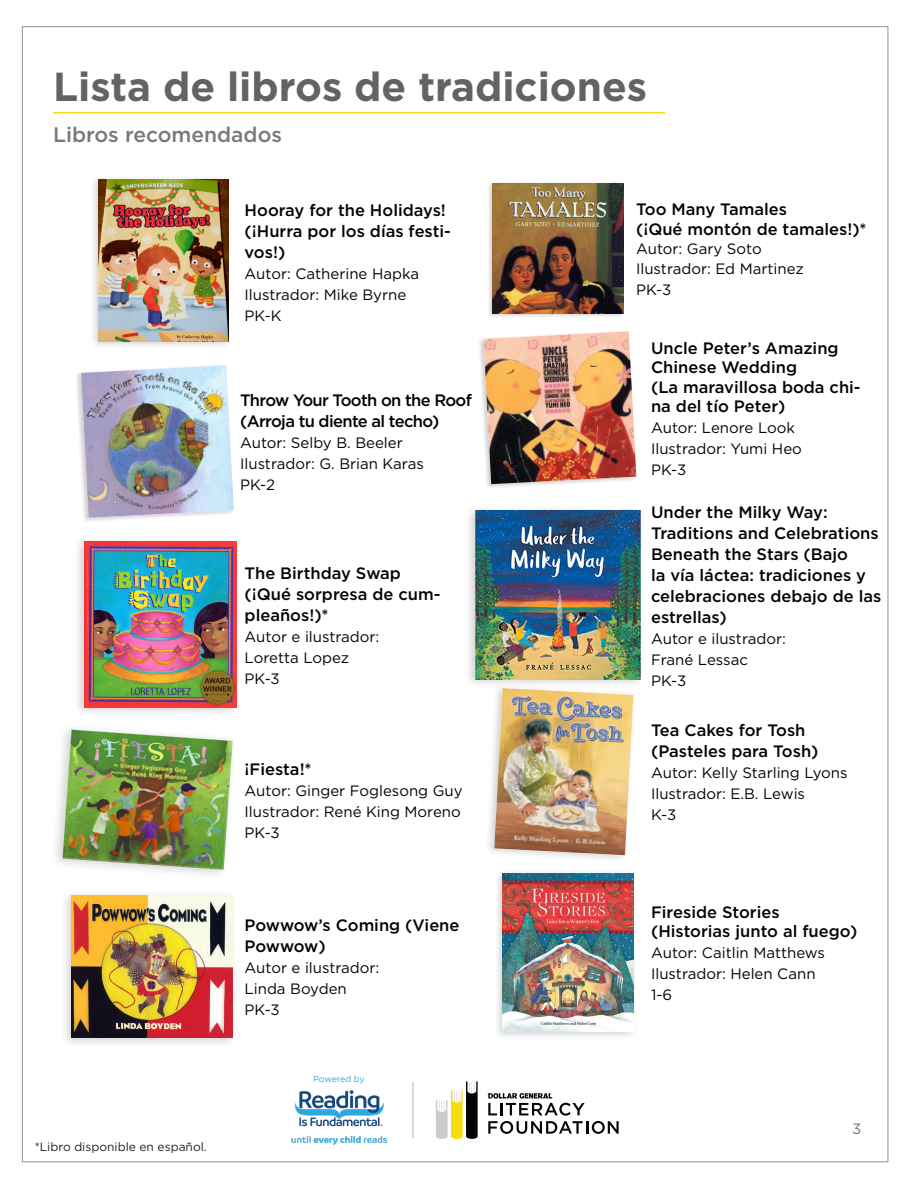
<style>
.page{position:relative;width:918px;height:1188px;background:#fff}
.page>*{position:absolute;margin:0;border:0;box-sizing:border-box;transform-origin:0 0}
.t1{font:700 40.5px "Gotham";color:#636366}
.t2{font:500 21px "Gotham";color:#76787b}
.t3{font:500 16.5px/21px "Gotham";color:#040503}
.t4{font:500 16.5px "Gotham";letter-spacing:-.04em;color:#040503}
.t5{font:15px "Gotham";color:#040503}
.t6{font:15px "Gotham";color:#76787b}
.t7{font:12px "Gotham";color:#231f20}
.t8{font:8.85px "Gotham";letter-spacing:-.02em;color:#29aae2}
</style>
<div class="page">
<hr style="left:53px;top:112px;width:612px;height:2px;background:#f6de0a">
<div style="left:89px;top:174px;width:143px;height:175px;background:#231f20;opacity:.2"></div>
<img style="left:99px;top:179px;width:129px;height:162px">
<div style="left:75px;top:364px;width:159px;height:159px;background:#231f20;opacity:.2"></div>
<img style="left:81px;top:365px;width:153px;height:153px">
<div style="left:487px;top:181px;width:138px;height:137px;background:#231f20;opacity:.2"></div>
<img style="left:493px;top:183px;width:131px;height:131px">
<div style="left:477px;top:330px;width:160px;height:159px;background:#231f20;opacity:.2"></div>
<img style="left:484px;top:331px;width:152px;height:153px">
<div style="left:73px;top:536px;width:168px;height:181px;background:#231f20;opacity:.2"></div>
<img style="left:84px;top:542px;width:152px;height:165px">
<div style="left:464px;top:504px;width:181px;height:185px;background:#231f20;opacity:.2"></div>
<img style="left:475px;top:511px;width:165px;height:168px">
<div style="left:485px;top:683px;width:152px;height:181px;background:#231f20;opacity:.2"></div>
<img style="left:494px;top:688px;width:139px;height:167px">
<div style="left:494px;top:868px;width:144px;height:172px;background:#231f20;opacity:.2"></div>
<img style="left:503px;top:873px;width:131px;height:159px">
<div style="left:50px;top:723px;width:188px;height:158px;background:#231f20;opacity:.2"></div>
<img style="left:62px;top:730px;width:171px;height:140px">
<div style="left:60px;top:889px;width:177px;height:159px;background:#231f20;opacity:.2"></div>
<img style="left:72px;top:895px;width:160px;height:143px">
<svg style="left:488px;top:1093px;width:131px;height:41px"></svg>
<svg style="left:436px;top:1081px;width:42px;height:58px"></svg>
<hr style="left:412px;top:1082px;width:2px;height:56px;background:#cbcbca">
<img style="left:291px;top:1090px;width:96px;height:54px">
<p class="t1" style="left:53px;top:60px;width:596px">Lista de libros de tradiciones</p>
<p class="t2" style="left:53px;top:121px;width:230px">Libros recomendados</p>
<p class="t7" style="left:35px;top:1139px;width:174px">*Libro disponible en español.</p>
<p class="t3" style="left:245px;top:200px;width:203px">Hooray for the Holidays!</p>
<p class="t3" style="left:245px;top:221px;width:208px">(¡Hurra por los días festi&shy;vos!)</p>
<p class="t5" style="left:245px;top:264px;width:176px">Autor: Catherine Hapka</p>
<p class="t5" style="left:245px;top:285px;width:163px">Ilustrador: Mike Byrne</p>
<p class="t5" style="left:245px;top:306px;width:38px">PK-K</p>
<p class="t4" style="left:240px;top:390px;width:233px">Throw Your Tooth on the Roof</p>
<p class="t4" style="left:240px;top:411px;width:201px">(Arroja tu diente al techo)</p>
<p class="t5" style="left:240px;top:433px;width:164px">Autor: Selby B. Beeler</p>
<p class="t5" style="left:240px;top:454px;width:185px">Ilustrador: G. Brian Karas</p>
<p class="t5" style="left:240px;top:475px;width:37px">PK-2</p>
<p class="t3" style="left:245px;top:562px;width:158px">The Birthday Swap</p>
<p class="t3" style="left:245px;top:583px;width:197px">(¡Qué sorpresa de cum&shy;pleaños!)*</p>
<p class="t5" style="left:245px;top:627px;width:136px">Autor e ilustrador:</p>
<p class="t5" style="left:245px;top:648px;width:106px">Loretta Lopez</p>
<p class="t5" style="left:245px;top:669px;width:37px">PK-3</p>
<p class="t3" style="left:245px;top:758px;width:69px">¡Fiesta!*</p>
<p class="t5" style="left:245px;top:781px;width:220px">Autor: Ginger Foglesong Guy</p>
<p class="t5" style="left:245px;top:802px;width:218px">Ilustrador: René King Moreno</p>
<p class="t5" style="left:245px;top:823px;width:37px">PK-3</p>
<p class="t3" style="left:245px;top:915px;width:216px">Powwow’s Coming (Viene<br>Powwow)</p>
<p class="t5" style="left:245px;top:958px;width:136px">Autor e ilustrador:</p>
<p class="t5" style="left:245px;top:979px;width:104px">Linda Boyden</p>
<p class="t5" style="left:245px;top:1000px;width:37px">PK-3</p>
<p class="t8" style="left:313px;top:1073px;width:53px">Powered by</p>
<p class="t3" style="left:636px;top:199px;width:152px">Too Many Tamales</p>
<p class="t3" style="left:636px;top:218px;width:232px">(¡Qué montón de tamales!)*</p>
<p class="t5" style="left:636px;top:239px;width:127px">Autor: Gary Soto</p>
<p class="t5" style="left:636px;top:259px;width:169px">Ilustrador: Ed Martinez</p>
<p class="t5" style="left:636px;top:280px;width:37px">PK-3</p>
<p class="t3" style="left:651px;top:337px;width:189px">Uncle Peter’s Amazing</p>
<p class="t3" style="left:651px;top:357px;width:147px">Chinese Wedding</p>
<p class="t3" style="left:651px;top:377px;width:211px;line-height:19.5px">(La maravillosa boda chi&shy;na del tío Peter)</p>
<p class="t5" style="left:651px;top:418px;width:145px">Autor: Lenore Look</p>
<p class="t5" style="left:651px;top:439px;width:152px">Ilustrador: Yumi Heo</p>
<p class="t5" style="left:651px;top:460px;width:37px">PK-3</p>
<p class="t3" style="left:651px;top:501px;width:178px">Under the Milky Way:</p>
<p class="t3" style="left:651px;top:522px;width:232px">Traditions and Celebrations<br>Beneath the Stars (Bajo<br>la vía láctea: tradiciones y celebraciones debajo de las estrellas)</p>
<p class="t5" style="left:651px;top:629px;width:136px">Autor e ilustrador:</p>
<p class="t5" style="left:651px;top:650px;width:98px">Frané Lessac</p>
<p class="t5" style="left:651px;top:671px;width:37px">PK-3</p>
<p class="t3" style="left:651px;top:720px;width:169px">Tea Cakes for Tosh (Pasteles para Tosh)</p>
<p class="t5" style="left:651px;top:764px;width:198px">Autor: Kelly Starling Lyons</p>
<p class="t5" style="left:651px;top:785px;width:156px">Ilustrador: E.B. Lewis</p>
<p class="t5" style="left:651px;top:806px;width:27px">K-3</p>
<p class="t3" style="left:651px;top:901px;width:130px">Fireside Stories</p>
<p class="t3" style="left:651px;top:921px;width:208px">(Historias junto al fuego)</p>
<p class="t5" style="left:651px;top:944px;width:175px">Autor: Caitlin Matthews</p>
<p class="t5" style="left:651px;top:965px;width:166px">Ilustrador: Helen Cann</p>
<p class="t5" style="left:651px;top:986px;width:23px">1-6</p>
<p class="t6" style="left:852px;top:1119px;width:11px">3</p>
</div>
